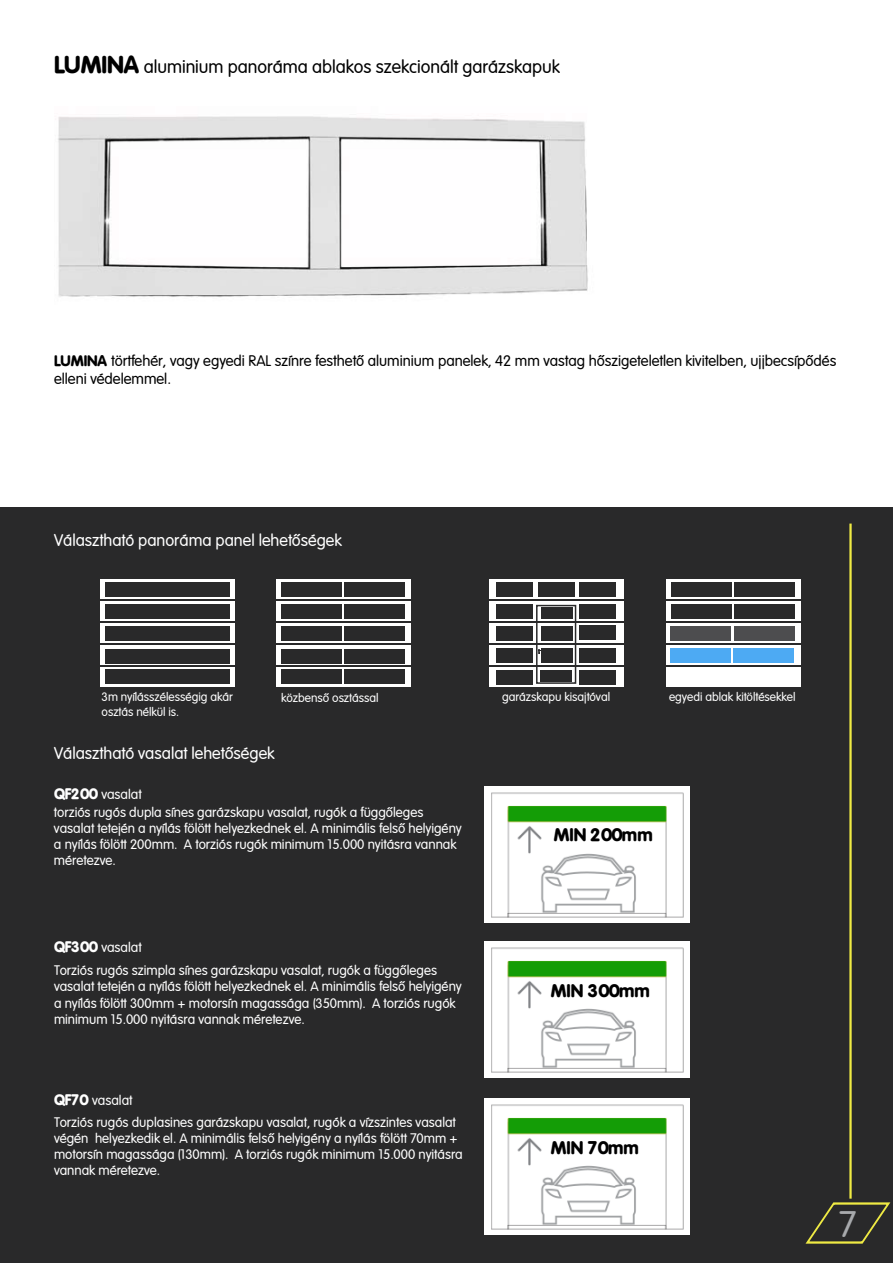
<style>
.page{position:relative;width:893px;height:1263px;background:#fff}
.page>*{position:absolute;margin:0;border:0;box-sizing:border-box;transform-origin:0 0}
.t1{font:36px "Vogue";color:#a7a9ac}
.t2{font:18px "Vogue";color:#000}
.t3{font:700 18px "Vogue";color:#000}
.t4{font:16.5px "Vogue";color:#fff}
.t5{font:15px/18px "Vogue";color:#000}
.t6{font:13.5px/16.2px "Vogue";color:#fff}
.t7{font:12px/14.4px "Vogue";color:#fff}
.s1{font-weight:700;font-size:24px}
.s2{font-weight:700}
.s3{font-weight:700;font-size:15px}
</style>
<div class="page">
<div style="left:0;top:507px;width:893px;height:756px;background:#29292a"></div>
<div style="left:100px;top:580px;width:134px;height:19px;background:#fff"></div>
<svg style="left:100px;top:602px;width:134px;height:19px"></svg>
<div style="left:100px;top:624px;width:134px;height:19px;background:#fff"></div>
<div style="left:100px;top:646px;width:134px;height:19px;background:linear-gradient(to right,#fff,#fff)"></div>
<div style="left:100px;top:668px;width:134px;height:19px;background:linear-gradient(to right,#fff,#fff)"></div>
<div style="left:277px;top:580px;width:134px;height:19px;background:#fff"></div>
<svg style="left:277px;top:602px;width:134px;height:19px"></svg>
<div style="left:277px;top:624px;width:134px;height:19px;background:#fff"></div>
<svg style="left:277px;top:646px;width:134px;height:19px"></svg>
<svg style="left:277px;top:668px;width:134px;height:19px"></svg>
<div style="left:105px;top:582px;width:125px;height:15px;background:#29292a"></div>
<div style="left:490px;top:580px;width:134px;height:19px;background:#fff"></div>
<div style="left:490px;top:602px;width:134px;height:19px;background:#fff"></div>
<svg style="left:490px;top:624px;width:134px;height:19px"></svg>
<div style="left:490px;top:646px;width:134px;height:19px;background:#fff"></div>
<div style="left:490px;top:668px;width:134px;height:19px;background:#fff"></div>
<svg style="left:666px;top:580px;width:134px;height:19px"></svg>
<div style="left:666px;top:602px;width:134px;height:19px;background:#fff"></div>
<svg style="left:666px;top:624px;width:134px;height:19px"></svg>
<div style="left:666px;top:646px;width:134px;height:19px;background:#fff"></div>
<div style="left:666px;top:668px;width:134px;height:19px;background:#fff"></div>
<div style="left:536px;top:605px;width:40px;height:79px;border:2px solid #29292a"></div>
<img style="left:484px;top:786px;width:205px;height:136px">
<img style="left:484px;top:941px;width:205px;height:136px">
<img style="left:484px;top:1098px;width:205px;height:136px">
<hr style="left:849px;top:524px;width:3px;height:675px;background:#efea44">
<svg style="left:805px;top:1202px;width:86px;height:42px"></svg>
<div style="left:105px;top:626px;width:125px;height:15px;background:#29292a"></div>
<div style="left:105px;top:604px;width:125px;height:14px;background:#29292a"></div>
<div style="left:105px;top:649px;width:125px;height:14px;background:#29292a"></div>
<div style="left:105px;top:670px;width:125px;height:14px;background:#29292a"></div>
<div style="left:281px;top:582px;width:60px;height:15px;background:#29292a"></div>
<div style="left:281px;top:626px;width:60px;height:15px;background:#29292a"></div>
<div style="left:281px;top:604px;width:60px;height:14px;background:#29292a"></div>
<div style="left:281px;top:649px;width:60px;height:14px;background:#29292a"></div>
<div style="left:281px;top:670px;width:60px;height:14px;background:#29292a"></div>
<div style="left:344px;top:582px;width:61px;height:15px;background:#29292a"></div>
<div style="left:344px;top:626px;width:61px;height:15px;background:#29292a"></div>
<div style="left:344px;top:604px;width:61px;height:14px;background:#29292a"></div>
<div style="left:344px;top:649px;width:61px;height:14px;background:#29292a"></div>
<div style="left:344px;top:670px;width:61px;height:14px;background:#29292a"></div>
<div style="left:496px;top:582px;width:37px;height:15px;background:#29292a"></div>
<div style="left:538px;top:582px;width:36px;height:15px;background:#29292a"></div>
<div style="left:579px;top:582px;width:37px;height:15px;background:#29292a"></div>
<div style="left:496px;top:604px;width:37px;height:15px;background:#29292a"></div>
<div style="left:579px;top:604px;width:37px;height:15px;background:#29292a"></div>
<div style="left:496px;top:626px;width:37px;height:14px;background:#29292a"></div>
<div style="left:579px;top:626px;width:37px;height:14px;background:#29292a"></div>
<div style="left:496px;top:649px;width:37px;height:14px;background:#29292a"></div>
<div style="left:579px;top:648px;width:37px;height:15px;background:#29292a"></div>
<div style="left:541px;top:626px;width:32px;height:14px;background:#29292a"></div>
<div style="left:541px;top:648px;width:31px;height:15px;background:#29292a"></div>
<div style="left:541px;top:607px;width:31px;height:12px;background:#29292a"></div>
<div style="left:496px;top:670px;width:37px;height:15px;background:#29292a"></div>
<div style="left:579px;top:670px;width:37px;height:15px;background:#29292a"></div>
<div style="left:540px;top:670px;width:32px;height:11px;background:#29292a"></div>
<div style="left:671px;top:583px;width:60px;height:14px;background:#29292a"></div>
<div style="left:671px;top:604px;width:60px;height:15px;background:#29292a"></div>
<div style="left:734px;top:583px;width:60px;height:14px;background:#29292a"></div>
<div style="left:734px;top:604px;width:60px;height:15px;background:#29292a"></div>
<div style="left:671px;top:626px;width:60px;height:14px;background:#4d4d4f"></div>
<div style="left:734px;top:626px;width:60px;height:14px;background:#4d4d4f"></div>
<div style="left:670px;top:648px;width:61px;height:15px;background:#4daaf3"></div>
<div style="left:734px;top:648px;width:60px;height:15px;background:#4daaf3"></div>
<img style="left:58px;top:116px;width:530px;height:181px">
<h2 class="t2" style="left:54px;top:56px;width:507px"><span class="s1">LUMINA</span> aluminium panoráma ablakos szekcionált garázskapuk</h2>
<p class="t5" style="left:54px;top:351px;width:784px"><span class="s2">LUMINA</span> törtfehér, vagy egyedi RAL színre festhető aluminium panelek, 42 mm vastag hõszigeteletlen kivitelben, ujjbecsípõdés elleni védelemmel.</p>
<p class="t4" style="left:54px;top:531px;width:289px">Választható panoráma panel lehetőségek</p>
<p class="t7" style="left:102px;top:690px;width:133px">3m nyílásszélességig akár osztás nélkül is.</p>
<p class="t7" style="left:281px;top:690px;width:99px">közbenső osztással</p>
<p class="t7" style="left:502px;top:690px;width:110px">garázskapu kisajtóval</p>
<p class="t7" style="left:669px;top:690px;width:128px">egyedi ablak kitöltésekkel</p>
<p class="t4" style="left:54px;top:744px;width:222px">Választható vasalat lehetőségek</p>
<p class="t6" style="left:54px;top:785px;width:371px;line-height:18.3px"><span class="s3">QF200</span> vasalat<br>torziós rugós dupla sínes garázskapu vasalat, rugók a függőleges</p>
<p class="t6" style="left:54px;top:820px;width:409px">vasalat tetején a nyílás fölött helyezkednek el. A minimális felső helyigény a nyílás fölött 200mm. A torziós rugók minimum 15.000 nyitásra vannak méretezve.</p>
<p class="t6" style="left:54px;top:939px;width:89px"><span class="s3">QF300</span> vasalat</p>
<p class="t6" style="left:54px;top:962px;width:409px">Torziós rugós szimpla sínes garázskapu vasalat, rugók a függőleges vasalat tetején a nyílás fölött helyezkednek el. A minimális felső helyigény a nyílás fölött 300mm + motorsín magassága (350mm). A torziós rugók minimum 15.000 nyitásra vannak méretezve.</p>
<p class="t6" style="left:54px;top:1090px;width:403px;line-height:21.3px"><span class="s3">QF70</span> vasalat<br>Torziós rugós duplasines garázskapu vasalat, rugók a vízszintes vasalat</p>
<p class="t6" style="left:54px;top:1130px;width:410px">végén helyezkedik el. A minimális felső helyigény a nyílás fölött 70mm + motorsín magassága (130mm). A torziós rugók minimum 15.000 nyitásra vannak méretezve.</p>
<h2 class="t3" style="left:554px;top:823px;width:100px">MIN 200mm</h2>
<h2 class="t3" style="left:551px;top:979px;width:100px">MIN 300mm</h2>
<h2 class="t3" style="left:551px;top:1136px;width:89px">MIN 70mm</h2>
<h1 class="t1" style="left:839px;top:1204px;width:19px">7</h1>
</div>
